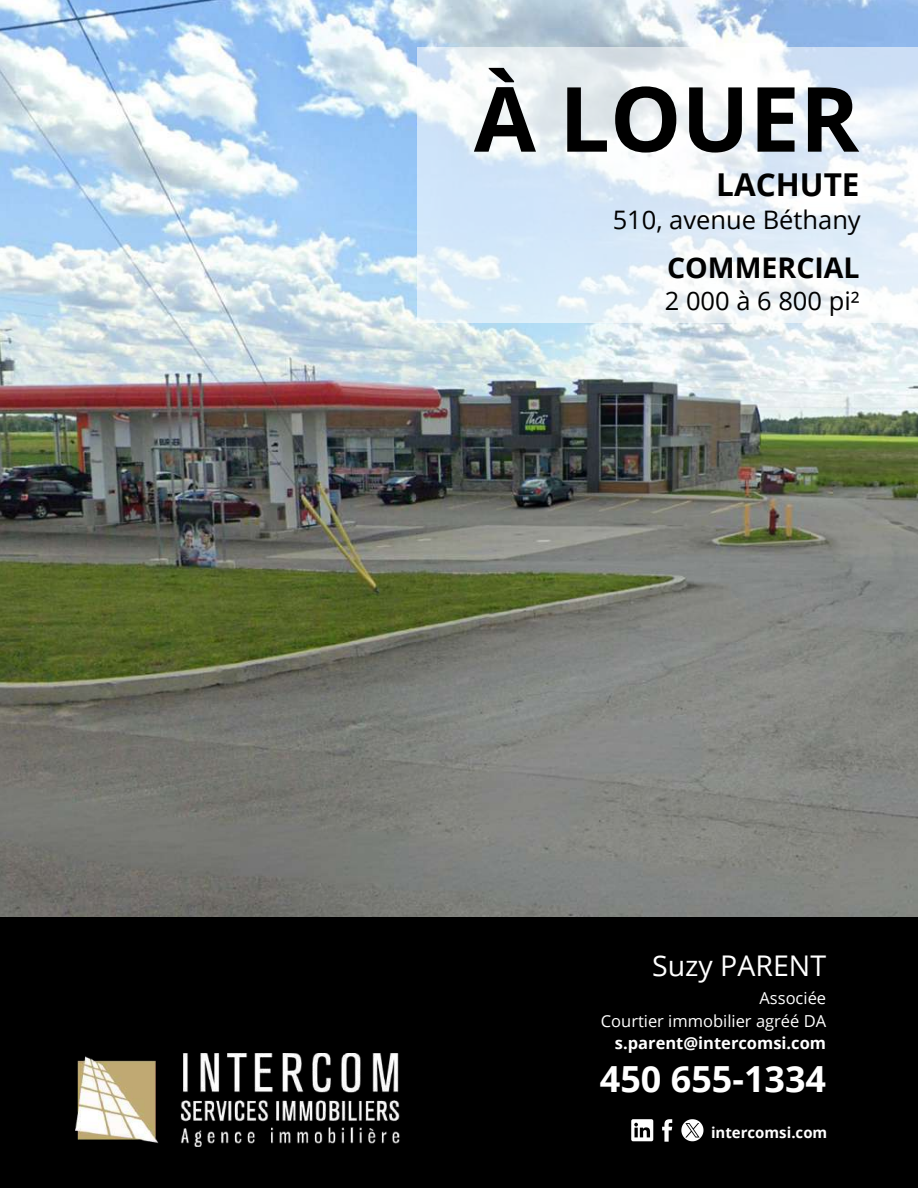
<style>
.page{position:relative;width:918px;height:1188px;background:#fff}
.page>*{position:absolute;margin:0;border:0;box-sizing:border-box;transform-origin:0 0}
.t1{font:700 90px "Open Sans";color:#000}
.t2{font:700 36px "Open Sans";color:#fff}
.t3{font:700 31.5px "Open Sans";color:#000}
.t4{font:28.5px "Open Sans";color:#fff}
.t5{font:700 28.5px "Open Sans";color:#000}
.t6{font:25.5px "Open Sans";color:#000}
.t7{font:16.5px/22.5px "Open Sans";color:#fff;text-align:right}
.t8{font:700 16.5px "Open Sans";color:#fff}
.t9{font:700 15px "Open Sans";color:#fff}
</style>
<div class="page">
<img style="left:0;top:0;width:918px;height:917px">
<div style="left:0;top:917px;width:918px;height:271px;background:#000"></div>
<svg style="left:631px;top:1119px;width:22px;height:22px"></svg>
<svg style="left:662px;top:1119px;width:10px;height:23px"></svg>
<svg style="left:681px;top:1119px;width:22px;height:22px"></svg>
<img style="left:75px;top:1053px;width:325px;height:93px">
<svg style="left:417px;top:48px;width:501px;height:275px"></svg>
<h1 class="t1" style="left:474px;top:56px;width:387px">À LOUER</h1>
<h3 class="t3" style="left:716px;top:163px;width:145px">LACHUTE</h3>
<h3 class="t6" style="left:613px;top:201px;width:250px">510, avenue Béthany</h3>
<h3 class="t5" style="left:667px;top:248px;width:194px">COMMERCIAL</h3>
<h3 class="t6" style="left:665px;top:283px;width:196px">2 000 à 6 800 pi²</h3>
<h3 class="t4" style="left:652px;top:946px;width:176px">Suzy PARENT</h3>
<p class="t7" style="left:601px;top:987px;width:227px">Associée<br>Courtier immobilier agréé DA</p>
<p class="t8" style="left:615px;top:1032px;width:213px">s.parent@intercomsi.com</p>
<h2 class="t2" style="left:600px;top:1054px;width:228px">450 655-1334</h2>
<p class="t9" style="left:711px;top:1122px;width:118px">intercomsi.com</p>
</div>
